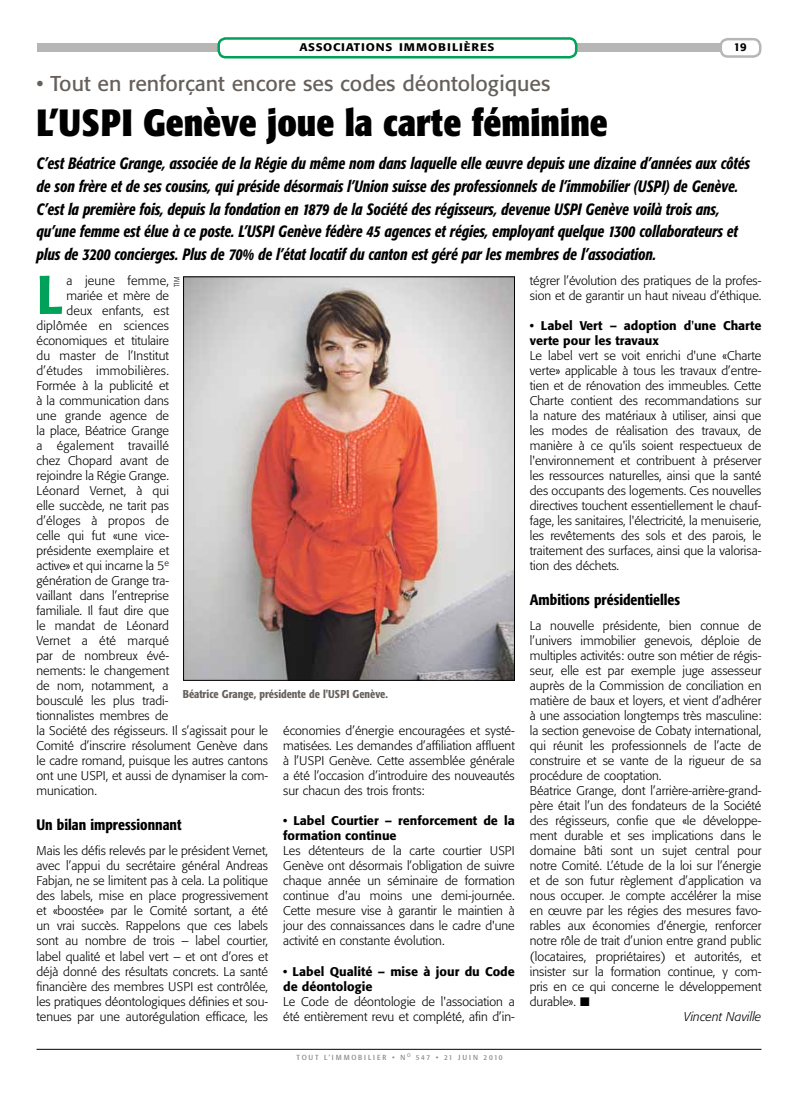
<style>
.page{position:relative;width:798px;height:1099px;background:#fff}
.page>*{position:absolute;margin:0;border:0;box-sizing:border-box;transform-origin:0 0}
.t1{font:500 53.88px "Formata";color:#00a158;scale:.96 1}
.t2{font:700 condensed 37.5px "Formata";color:#000}
.t3{font:21.25px "Formata";color:#66605c}
.t4{font:italic 500 condensed 16.25px/22.5px "Formata";color:#000;scale:.9 1}
.t5{font:500 condensed 15px "Formata";color:#000}
.t6{font:300 12.5px/15px "Formata";color:#000;text-align:justify}
.t7{font:500 12.5px/15px "Formata";color:#000}
.t8{font:300 12.5px "Formata";letter-spacing:.02em;color:#000}
.t9{font:italic 300 12.5px "Formata";color:#000}
.t10{font:500 condensed 11.25px "Formata";color:#66605c}
.t11{font:500 11.25px "Formata";color:#000}
.t12{font:500 11px "Formata";letter-spacing:.065em;color:#000;scale:1.11 1}
.t13{font:300 7.5px "Formata";color:#000;scale:.9 1}
.t14{font:condensed 7.25px "Formata";letter-spacing:.22em;color:#8c8986;scale:1.11 1}
</style>
<div class="page">
<div style="left:37px;top:43px;width:694px;height:9px;background:#b8b6b5"></div>
<div style="left:219px;top:38px;width:357px;height:19px;background:#fff;border-radius:7px"></div>
<div style="left:217px;top:37px;width:360px;height:21px;border:2px solid #00a158;border-radius:7px"></div>
<div style="left:720px;top:39px;width:39px;height:18px;background:#fff;border-radius:7px"></div>
<div style="left:719px;top:38px;width:42px;height:20px;border:2px solid #b8b6b5;border-radius:7px"></div>
<hr style="left:36px;top:1048px;width:725px;height:1px;background:#000">
<img style="left:185px;top:278px;width:327px;height:400px">
<div style="left:183px;top:276px;width:331px;height:404px;border:1px solid #000"></div>
<p class="t12" style="left:299px;top:41px;width:177px">ASSOCIATIONS IMMOBILIÈRES</p>
<p class="t11" style="left:733px;top:41px;width:14px">19</p>
<h3 class="t3" style="left:36px;top:71px;width:515px">• Tout en renforçant encore ses codes déontologiques</h3>
<h2 class="t2" style="left:36px;top:100px;width:572px">L’USPI Genève joue la carte féminine</h2>
<p class="t4" style="left:36px;top:152px;width:793px">C’est Béatrice Grange, associée de la Régie du même nom dans laquelle elle œuvre depuis une dizaine d’années aux côtés de son frère et de ses cousins, qui préside désormais l’Union suisse des professionnels de l’immobilier (USPI) de Genève.<br>C’est la première fois, depuis la fondation en 1879 de la Société des régisseurs, devenue USPI Genève voilà trois ans, qu’une femme est élue à ce poste. L’USPI Genève fédère 45 agences et régies, employant quelque 1300 collaborateurs et plus de 3200 concierges. Plus de 70% de l’état locatif du canton est géré par les membres de l’association.</p>
<h1 class="t1" style="left:36px;top:262px;width:30px">L</h1>
<p class="t8" style="left:67px;top:273px;width:104px">a jeune femme,</p>
<p class="t13" style="left:172px;top:287px;width:13px;rotate:-90deg">TIM</p>
<p class="t6" style="left:67px;top:288px;width:104px">mariée et mère de</p>
<p class="t6" style="left:67px;top:303px;width:104px">deux enfants, est</p>
<p class="t6" style="left:36px;top:318px;width:134px">diplômée en sciences</p>
<p class="t6" style="left:36px;top:333px;width:134px">économiques et titulaire</p>
<p class="t6" style="left:36px;top:348px;width:134px">du master de l’Institut</p>
<p class="t8" style="left:36px;top:363px;width:134px">d’études immobilières.</p>
<p class="t6" style="left:36px;top:378px;width:134px">Formée à la publicité et</p>
<p class="t6" style="left:36px;top:393px;width:134px">à la communication dans</p>
<p class="t6" style="left:36px;top:408px;width:134px">une grande agence de</p>
<p class="t6" style="left:36px;top:423px;width:134px">la place, Béatrice Grange</p>
<p class="t8" style="left:36px;top:438px;width:134px">a également travaillé</p>
<p class="t6" style="left:36px;top:453px;width:134px">chez Chopard avant de</p>
<p class="t6" style="left:36px;top:468px;width:134px">rejoindre la Régie Grange.</p>
<p class="t6" style="left:36px;top:483px;width:134px">Léonard Vernet, à qui</p>
<p class="t6" style="left:36px;top:498px;width:134px">elle succède, ne tarit pas</p>
<p class="t6" style="left:36px;top:513px;width:134px">d’éloges à propos de</p>
<p class="t6" style="left:36px;top:528px;width:134px">celle qui fut «une vice-</p>
<p class="t6" style="left:36px;top:543px;width:134px">présidente exemplaire et</p>
<p class="t6" style="left:36px;top:558px;width:134px">active» et qui incarne la 5<sup>e</sup></p>
<p class="t6" style="left:36px;top:573px;width:134px">génération de Grange tra-</p>
<p class="t6" style="left:36px;top:588px;width:134px">vaillant dans l’entreprise</p>
<p class="t6" style="left:36px;top:603px;width:134px">familiale. Il faut dire que</p>
<p class="t6" style="left:36px;top:618px;width:134px">le mandat de Léonard</p>
<p class="t6" style="left:36px;top:633px;width:134px">Vernet a été marqué</p>
<p class="t6" style="left:36px;top:648px;width:134px">par de nombreux évé-</p>
<p class="t6" style="left:36px;top:663px;width:134px">nements: le changement</p>
<p class="t6" style="left:36px;top:678px;width:133px">de nom, notamment, a</p>
<p class="t6" style="left:36px;top:693px;width:133px">bousculé les plus tradi-</p>
<p class="t6" style="left:36px;top:708px;width:133px">tionnalistes membres de</p>
<p class="t6" style="left:36px;top:723px;width:233px">la Société des régisseurs. Il s’agissait pour le</p>
<p class="t6" style="left:36px;top:738px;width:233px">Comité d’inscrire résolument Genève dans</p>
<p class="t6" style="left:36px;top:753px;width:233px">le cadre romand, puisque les autres cantons</p>
<p class="t6" style="left:36px;top:768px;width:233px">ont une USPI, et aussi de dynamiser la com-</p>
<p class="t6" style="left:36px;top:783px;width:62px">munication.</p>
<p class="t5" style="left:36px;top:815px;width:146px">Un bilan impressionnant</p>
<p class="t6" style="left:36px;top:843px;width:233px">Mais les défis relevés par le président Vernet, avec l’appui du secrétaire général Andreas Fabjan, ne se limitent pas à cela. La politique des labels, mise en place progressivement et «boostée» par le Comité sortant, a été un vrai succès. Rappelons que ces labels sont au nombre de trois – label courtier, label qualité et label vert – et ont d’ores et déjà donné des résultats concrets. La santé financière des membres USPI est contrôlée, les pratiques déontologiques définies et sou&shy;tenues par une autorégulation efficace, les</p>
<p class="t10" style="left:183px;top:687px;width:207px">Béatrice Grange, présidente de l'USPI Genève.</p>
<p class="t6" style="left:283px;top:723px;width:233px">économies d’énergie encouragées et systé&shy;matisées. Les demandes d’affiliation affluent à l’USPI Genève. Cette assemblée générale a été l’occasion d’introduire des nouveautés sur chacun des trois fronts:</p>
<p class="t7" style="left:283px;top:813px;width:233px">• Label Courtier – renforcement de la formation continue</p>
<p class="t6" style="left:283px;top:843px;width:233px">Les détenteurs de la carte courtier USPI Genève ont désormais l’obligation de suivre chaque année un séminaire de formation continue d'au moins une demi-journée.<br>Cette mesure vise à garantir le maintien à jour des connaissances dans le cadre d'une activité en constante évolution.</p>
<p class="t7" style="left:283px;top:963px;width:233px">• Label Qualité – mise à jour du Code de déontologie</p>
<p class="t6" style="left:283px;top:993px;width:233px">Le Code de déontologie de l'association a été entièrement revu et complété, afin d’in-</p>
<p class="t14" style="left:296px;top:1052px;width:187px">TOUT L’IMMOBILIER • N<sup>O</sup> 547 • 21 JUIN 2010</p>
<p class="t6" style="left:529px;top:273px;width:233px">tégrer l’évolution des pratiques de la profes&shy;sion et de garantir un haut niveau d’éthique.</p>
<p class="t7" style="left:529px;top:318px;width:233px">• Label Vert – adoption d'une Charte verte pour les travaux</p>
<p class="t6" style="left:529px;top:348px;width:233px">Le label vert se voit enrichi d'une «Charte verte» applicable à tous les travaux d’entre&shy;tien et de rénovation des immeubles. Cette Charte contient des recommandations sur la nature des matériaux à utiliser, ainsi que les modes de réalisation des travaux, de manière à ce qu'ils soient respectueux de l'environnement et contribuent à préserver les ressources naturelles, ainsi que la santé des occupants des logements. Ces nouvelles directives touchent essentiellement le chauf&shy;fage, les sanitaires, l'électricité, la menuiserie, les revêtements des sols et des parois, le traitement des surfaces, ainsi que la valorisa&shy;tion des déchets.</p>
<p class="t5" style="left:529px;top:590px;width:152px">Ambitions présidentielles</p>
<p class="t6" style="left:529px;top:618px;width:233px">La nouvelle présidente, bien connue de</p>
<p class="t6" style="left:529px;top:633px;width:233px">l’univers immobilier genevois, déploie de</p>
<p class="t6" style="left:529px;top:648px;width:233px">multiples activités: outre son métier de régis-</p>
<p class="t6" style="left:529px;top:663px;width:233px">seur, elle est par exemple juge assesseur</p>
<p class="t6" style="left:529px;top:678px;width:233px">auprès de la Commission de conciliation en</p>
<p class="t6" style="left:529px;top:693px;width:233px">matière de baux et loyers, et vient d’adhérer</p>
<p class="t6" style="left:529px;top:708px;width:233px">à une association longtemps très masculine:</p>
<p class="t6" style="left:529px;top:723px;width:233px">la section genevoise de Cobaty international,</p>
<p class="t6" style="left:529px;top:738px;width:233px">qui réunit les professionnels de l’acte de</p>
<p class="t6" style="left:529px;top:753px;width:233px">construire et se vante de la rigueur de sa</p>
<p class="t6" style="left:529px;top:768px;width:133px">procédure de cooptation.</p>
<p class="t6" style="left:529px;top:783px;width:233px">Béatrice Grange, dont l’arrière-arrière-grand-</p>
<p class="t6" style="left:529px;top:798px;width:233px">père était l’un des fondateurs de la Société</p>
<p class="t6" style="left:529px;top:813px;width:233px">des régisseurs, confie que «le développe-</p>
<p class="t6" style="left:529px;top:828px;width:233px">ment durable et ses implications dans le</p>
<p class="t6" style="left:529px;top:843px;width:233px">domaine bâti sont un sujet central pour</p>
<p class="t6" style="left:529px;top:858px;width:233px">notre Comité. L’étude de la loi sur l’énergie</p>
<p class="t6" style="left:529px;top:873px;width:233px">et de son futur règlement d’application va</p>
<p class="t6" style="left:529px;top:888px;width:233px">nous occuper. Je compte accélérer la mise</p>
<p class="t6" style="left:529px;top:903px;width:233px">en œuvre par les régies des mesures favo-</p>
<p class="t6" style="left:529px;top:918px;width:233px">rables aux économies d’énergie, renforcer</p>
<p class="t6" style="left:529px;top:933px;width:233px">notre rôle de trait d’union entre grand public</p>
<p class="t6" style="left:529px;top:948px;width:233px">(locataires, propriétaires) et autorités, et</p>
<p class="t6" style="left:529px;top:963px;width:233px">insister sur la formation continue, y com-</p>
<p class="t6" style="left:529px;top:978px;width:233px">pris en ce qui concerne le développement</p>
<p class="t6" style="left:529px;top:993px;width:61px">durable». ■</p>
<p class="t9" style="left:683px;top:1008px;width:79px">Vincent Naville</p>
</div>
